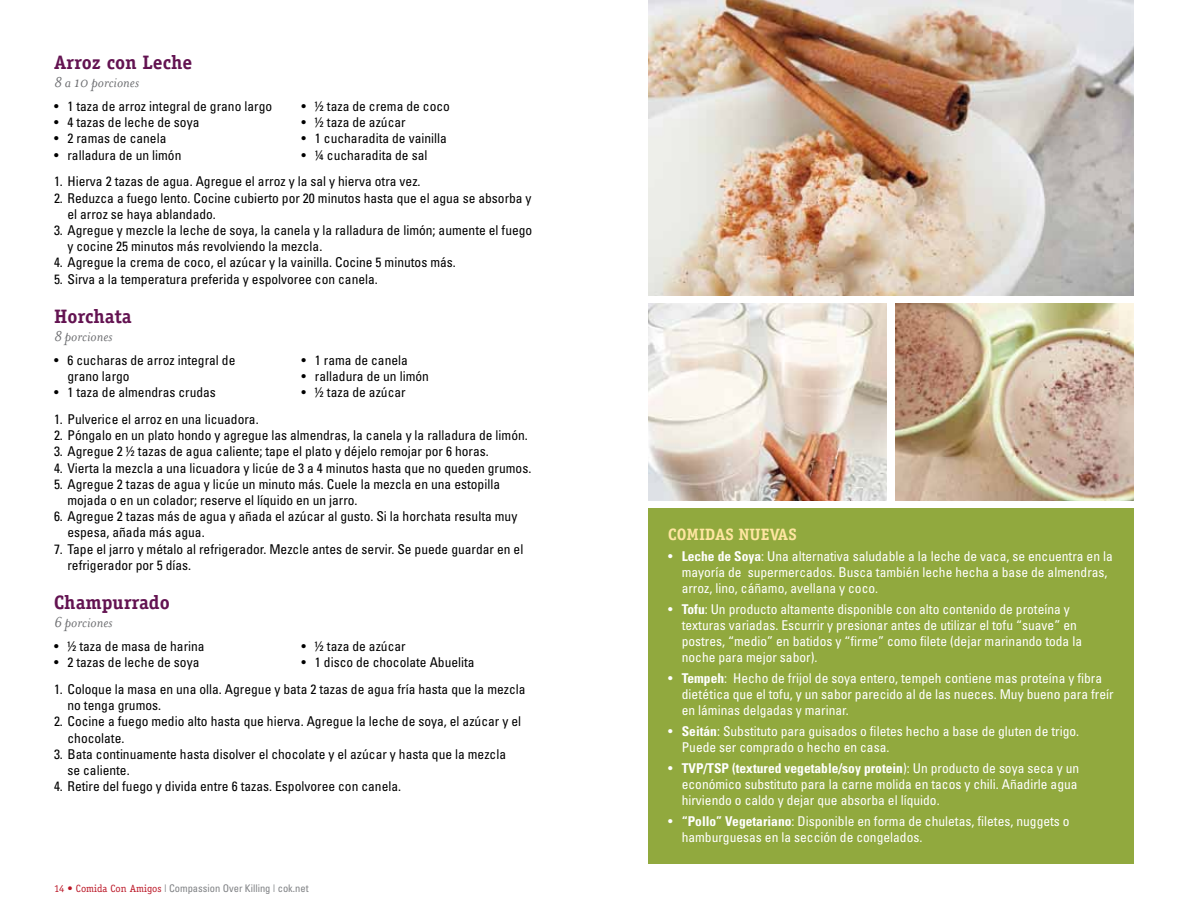
<style>
.page{position:relative;width:1188px;height:918px;background:#fff}
.page>*{position:absolute;margin:0;border:0;box-sizing:border-box;transform-origin:0 0}
.t1{font:700 19.5px "Officina Serif";color:#631351}
.t2{font:italic 16.5px "Mrs Eaves";color:#6d6e71}
.t3{font:700 16.5px "Officina Serif";color:#ffe6a1}
.t4{font:condensed 13.5px/16.2px "Univers";color:#000}
.t5{font:condensed 13.5px/16.2px "Univers";color:#fff}
.t6{font:condensed 10.5px "Univers";color:#808285}
.s1{font-family:"Officina Serif";font-stretch:normal;color:#bb1626}
.s2{font-weight:700}
</style>
<div class="page">
<img style="left:648px;top:0;width:486px;height:296px">
<img style="left:648px;top:304px;width:239px;height:197px">
<img style="left:895px;top:304px;width:239px;height:197px">
<div style="left:648px;top:509px;width:486px;height:355px;background:#91a93e"></div>
<h1 class="t1" style="left:54px;top:51px;width:140px">Arroz con Leche</h1>
<p class="t2" style="left:54px;top:74px;width:87px">8 a 10 porciones</p>
<p class="t4" style="left:54px;top:98px;width:220px">• 1 taza de arroz integral de grano largo</p>
<p class="t4" style="left:54px;top:114px;width:147px">• 4 tazas de leche de soya</p>
<p class="t4" style="left:54px;top:130px;width:114px">• 2 ramas de canela</p>
<p class="t4" style="left:54px;top:146px;width:129px">• ralladura de un limón</p>
<p class="t4" style="left:301px;top:98px;width:150px">• ½ taza de crema de coco</p>
<p class="t4" style="left:301px;top:114px;width:106px">• ½ taza de azúcar</p>
<p class="t4" style="left:301px;top:130px;width:147px">• 1 cucharadita de vainilla</p>
<p class="t4" style="left:301px;top:146px;width:127px">• ¼ cucharadita de sal</p>
<p class="t4" style="left:54px;top:173px;width:368px">1. Hierva 2 tazas de agua. Agregue el arroz y la sal y hierva otra vez.</p>
<p class="t4" style="left:68px;top:189px;width:466px;text-indent:-14px">2. Reduzca a fuego lento. Cocine cubierto por 20 minutos hasta que el agua se absorba y el arroz se haya ablandado.</p>
<p class="t4" style="left:68px;top:222px;width:466px;text-indent:-14px">3. Agregue y mezcle la leche de soya, la canela y la ralladura de limón; aumente el fuego y cocine 25 minutos más revolviendo la mezcla.</p>
<p class="t4" style="left:54px;top:254px;width:403px">4. Agregue la crema de coco, el azúcar y la vainilla. Cocine 5 minutos más.</p>
<p class="t4" style="left:54px;top:270px;width:325px">5. Sirva a la temperatura preferida y espolvoree con canela.</p>
<h1 class="t1" style="left:54px;top:304px;width:79px">Horchata</h1>
<p class="t2" style="left:54px;top:327px;width:60px">8 porciones</p>
<p class="t4" style="left:68px;top:352px;width:169px;text-indent:-14px">• 6 cucharas de arroz integral de grano largo</p>
<p class="t4" style="left:54px;top:384px;width:163px">• 1 taza de almendras crudas</p>
<p class="t4" style="left:301px;top:352px;width:108px">• 1 rama de canela</p>
<p class="t4" style="left:301px;top:368px;width:129px">• ralladura de un limón</p>
<p class="t4" style="left:301px;top:384px;width:106px">• ½ taza de azúcar</p>
<p class="t4" style="left:54px;top:411px;width:206px">1. Pulverice el arroz en una licuadora.</p>
<p class="t4" style="left:54px;top:427px;width:475px">2. Póngalo en un plato hondo y agregue las almendras, la canela y la ralladura de limón.</p>
<p class="t4" style="left:54px;top:443px;width:436px">3. Agregue 2 ½ tazas de agua caliente; tape el plato y déjelo remojar por 6 horas.</p>
<p class="t4" style="left:54px;top:459px;width:479px">4. Vierta la mezcla a una licuadora y licúe de 3 a 4 minutos hasta que no queden grumos.</p>
<p class="t4" style="left:68px;top:475px;width:434px;text-indent:-14px">5. Agregue 2 tazas de agua y licúe un minuto más. Cuele la mezcla en una estopilla mojada o en un colador; reserve el líquido en un jarro.</p>
<p class="t4" style="left:68px;top:508px;width:451px;text-indent:-14px">6. Agregue 2 tazas más de agua y añada el azúcar al gusto. Si la horchata resulta muy espesa, añada más agua.</p>
<p class="t4" style="left:68px;top:540px;width:457px;text-indent:-14px">7. Tape el jarro y métalo al refrigerador. Mezcle antes de servir. Se puede guardar en el refrigerador por 5 días.</p>
<h1 class="t1" style="left:54px;top:591px;width:117px">Champurrado</h1>
<p class="t2" style="left:54px;top:614px;width:60px">6 porciones</p>
<p class="t4" style="left:54px;top:638px;width:152px">• ½ taza de masa de harina</p>
<p class="t4" style="left:54px;top:654px;width:147px">• 2 tazas de leche de soya</p>
<p class="t4" style="left:301px;top:638px;width:106px">• ½ taza de azúcar</p>
<p class="t4" style="left:301px;top:654px;width:175px">• 1 disco de chocolate Abuelita</p>
<p class="t4" style="left:68px;top:681px;width:460px;text-indent:-14px">1. Coloque la masa en una olla. Agregue y bata 2 tazas de agua fría hasta que la mezcla no tenga grumos.</p>
<p class="t4" style="left:68px;top:713px;width:455px;text-indent:-14px">2. Cocine a fuego medio alto hasta que hierva. Agregue la leche de soya, el azúcar y el chocolate.</p>
<p class="t4" style="left:68px;top:745px;width:440px;text-indent:-14px">3. Bata continuamente hasta disolver el chocolate y el azúcar y hasta que la mezcla se caliente.</p>
<p class="t4" style="left:54px;top:778px;width:349px">4. Retire del fuego y divida entre 6 tazas. Espolvoree con canela.</p>
<p class="t6" style="left:54px;top:882px;width:256px"><span class="s1">14 • Comida Con Amigos</span> | Compassion Over Killing | cok.net</p>
<p class="t3" style="left:668px;top:524px;width:129px">Comidas Nuevas</p>
<p class="t5" style="left:682px;top:547px;width:433px;text-indent:-14px">• <span class="s2">Leche de Soya</span>: Una alternativa saludable a la leche de vaca, se encuentra en la mayoría de supermercados. Busca también leche hecha a base de almendras, arroz, lino, cáñamo, avellana y coco.</p>
<p class="t5" style="left:682px;top:601px;width:402px;text-indent:-14px">• <span class="s2">Tofu</span>: Un producto altamente disponible con alto contenido de proteína y texturas variadas. Escurrir y presionar antes de utilizar el tofu “suave” en postres, “medio” en batidos y “firme” como filete (dejar marinando toda la noche para mejor sabor).</p>
<p class="t5" style="left:682px;top:670px;width:433px;text-indent:-14px">• <span class="s2">Tempeh</span>: Hecho de frijol de soya entero, tempeh contiene mas proteína y fibra dietética que el tofu, y un sabor parecido al de las nueces. Muy bueno para freír en láminas delgadas y marinar.</p>
<p class="t5" style="left:682px;top:723px;width:399px;text-indent:-14px">• <span class="s2">Seitán</span>: Substituto para guisados o filetes hecho a base de gluten de trigo.<br>Puede ser comprado o hecho en casa.</p>
<p class="t5" style="left:682px;top:760px;width:399px;text-align:justify;text-indent:-14px">• <span class="s2">TVP/TSP (textured vegetable/soy protein</span>): Un producto de soya seca y un económico substituto para la carne molida en tacos y chili. Añadirle agua hirviendo o caldo y dejar que absorba el líquido.</p>
<p class="t5" style="left:682px;top:813px;width:389px;text-indent:-14px">• <span class="s2">“Pollo” Vegetariano</span>: Disponible en forma de chuletas, filetes, nuggets o hamburguesas en la sección de congelados.</p>
</div>
